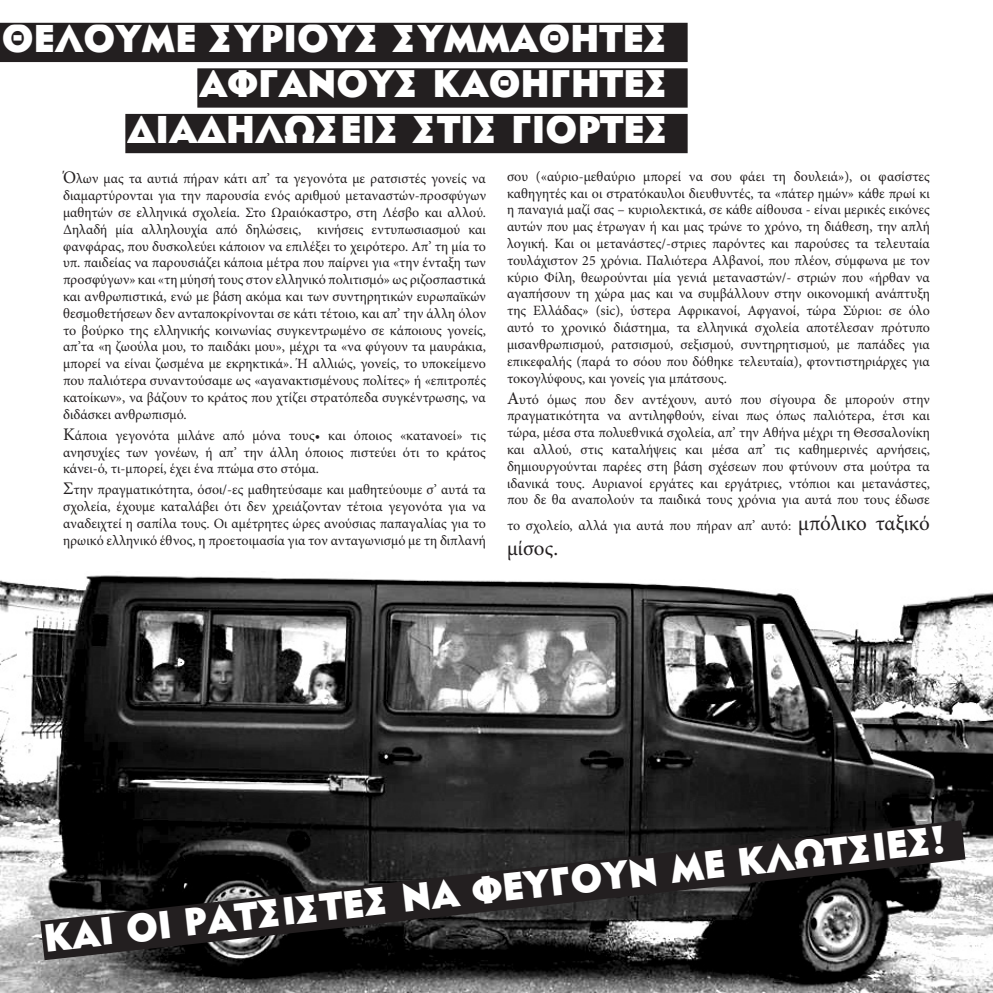
<style>
.page{position:relative;width:993px;height:993px;background:#fff}
.page>*{position:absolute;margin:0;border:0;box-sizing:border-box;transform-origin:0 0}
.t1{font:38.85px "CF Daphne";color:#fff}
.t2{font:38.5px "CF Daphne";color:#fff}
.t3{font:21.18px "Minion Pro";letter-spacing:.005em;color:#231f20}
.t4{font:14.17px/16.8px "Minion Pro";color:#231f20;text-align:justify}
.s1{font-size:17.68px}
.s2{font-size:21.18px}
</style>
<div class="page">
<img style="left:0;top:575px;width:992px;height:417px">
<div style="left:1px;top:24px;width:685px;height:37px;background:#231f20"></div>
<div style="left:0;top:23px;width:687px;height:39px;border:2px solid #231f20"></div>
<div style="left:198px;top:69px;width:488px;height:38px;background:#231f20"></div>
<div style="left:197px;top:68px;width:490px;height:40px;border:2px solid #231f20"></div>
<div style="left:126px;top:115px;width:560px;height:37px;background:#231f20"></div>
<div style="left:125px;top:114px;width:562px;height:39px;border:2px solid #231f20"></div>
<svg style="left:39px;top:819px;width:927px;height:141px;background:#2f2e2e"></svg>
<p class="t2" style="left:2px;top:20px;width:668px">Θέλουμε Σύριους συμμαθητές</p>
<p class="t2" style="left:199px;top:66px;width:471px">Αφγανούς καθηγήτες</p>
<p class="t2" style="left:127px;top:112px;width:543px">Διαδηλώσεις στις γιορτές</p>
<p class="t4" style="left:63px;top:170px;width:424px"><span class="s1">Ό</span>λων μας τα αυτιά πήραν κάτι απ’ τα γεγονότα με ρατσιστές γονείς να διαμαρτύρονται για την παρουσία ενός αριθμού μεταναστών-προσφύγων μαθητών σε ελληνικά σχολεία. Στο Ωραιόκαστρο, στη Λέσβο και αλλού.<br>Δηλαδή μία αλληλουχία από δηλώσεις, κινήσεις εντυπωσιασμού και φανφάρας, που δυσκολεύει κάποιον να επιλέξει το χειρότερο. Απ’ τη μία το υπ. παιδείας να παρουσιάζει κάποια μέτρα που παίρνει για «την ένταξη των προσφύγων» και «τη μύησή τους στον ελληνικό πολιτισμό» ως ριζοσπαστικά και ανθρωπιστικά, ενώ με βάση ακόμα και των συντηρητικών ευρωπαϊκών θεσμοθετήσεων δεν ανταποκρίνονται σε κάτι τέτοιο, και απ’ την άλλη όλον το βούρκο της ελληνικής κοινωνίας συγκεντρωμένο σε κάποιους γονείς, απ’τα «η ζωούλα μου, το παιδάκι μου», μέχρι τα «να φύγουν τα μαυράκια, μπορεί να είναι ζωσμένα με εκρηκτικά». Ή αλλιώς, γονείς, το υποκείμενο που παλιότερα συναντούσαμε ως «αγανακτισμένους πολίτες» ή «επιτροπές κατοίκων», να βάζουν το κράτος που χτίζει στρατόπεδα συγκέντρωσης, να διδάσκει ανθρωπισμό.</p>
<p class="t4" style="left:63px;top:426px;width:424px"><span class="s1">Κ</span>άποια γεγονότα μιλάνε από μόνα τους• και όποιος «κατανοεί» τις ανησυχίες των γονέων, ή απ’ την άλλη όποιος πιστεύει ότι το κράτος κάνει-ό, τι-μπορεί, έχει ένα πτώμα στο στόμα.</p>
<p class="t4" style="left:63px;top:481px;width:424px"><span class="s1">Σ</span>την πραγματικότητα, όσοι/-ες μαθητεύσαμε και μαθητεύουμε σ’ αυτά τα σχολεία, έχουμε καταλάβει ότι δεν χρειάζονταν τέτοια γεγονότα για να αναδειχτεί η σαπίλα τους. Οι αμέτρητες ώρες ανούσιας παπαγαλίας για το ηρωικό ελληνικό έθνος, η προετοιμασία για τον ανταγωνισμό με τη διπλανή</p>
<p class="t4" style="left:507px;top:168px;width:424px">σου («αύριο-μεθαύριο μπορεί να σου φάει τη δουλειά»), οι φασίστες καθηγητές και οι στρατόκαυλοι διευθυντές, τα «πάτερ ημών» κάθε πρωί κι η παναγιά μαζί σας – κυριολεκτικά, σε κάθε αίθουσα - είναι μερικές εικόνες αυτών που μας έτρωγαν ή και μας τρώνε το χρόνο, τη διάθεση, την απλή λογική. Και οι μετανάστες/-στριες παρόντες και παρούσες τα τελευταία τουλάχιστον 25 χρόνια. Παλιότερα Αλβανοί, που πλέον, σύμφωνα με τον κύριο Φίλη, θεωρούνται μία γενιά μεταναστών/- στριών που «ήρθαν να αγαπήσουν τη χώρα μας και να συμβάλλουν στην οικονομική ανάπτυξη της Ελλάδας» (sic), ύστερα Αφρικανοί, Αφγανοί, τώρα Σύριοι: σε όλο αυτό το χρονικό διάστημα, τα ελληνικά σχολεία αποτέλεσαν πρότυπο μισανθρωπισμού, ρατσισμού, σεξισμού, συντηρητισμού, με παπάδες για επικεφαλής (παρά το σόου που δόθηκε τελευταία), φτοντιστηριάρχες για τοκογλύφους, και γονείς για μπάτσους.</p>
<p class="t4" style="left:507px;top:390px;width:424px"><span class="s1">Α</span>υτό όμως που δεν αντέχουν, αυτό που σίγουρα δε μπορούν στην πραγματικότητα να αντιληφθούν, είναι πως όπως παλιότερα, έτσι και τώρα, μέσα στα πολυεθνικά σχολεία, απ’ την Αθήνα μέχρι τη Θεσσαλονίκη και αλλού, στις καταλήψεις και μέσα απ’ τις καθημερινές αρνήσεις, δημιουργούνται παρέες στη βάση σχέσεων που φτύνουν στα μούτρα τα ιδανικά τους. Αυριανοί εργάτες και εργάτριες, ντόπιοι και μετανάστες, που δε θα αναπολούν τα παιδικά τους χρόνια για αυτά που τους έδωσε</p>
<p class="t4" style="left:507px;top:516px;width:424px">το σχολείο, αλλά για αυτά που πήραν απ’ αυτό: <span class="s2">μπόλικο ταξικό</span></p>
<p class="t3" style="left:507px;top:533px;width:53px">μίσος.</p>
<p class="t1" style="left:42px;top:917px;width:906px;rotate:-6deg">Και οι ρατσιστές να φεύγουν με κλωτσιές!</p>
</div>
